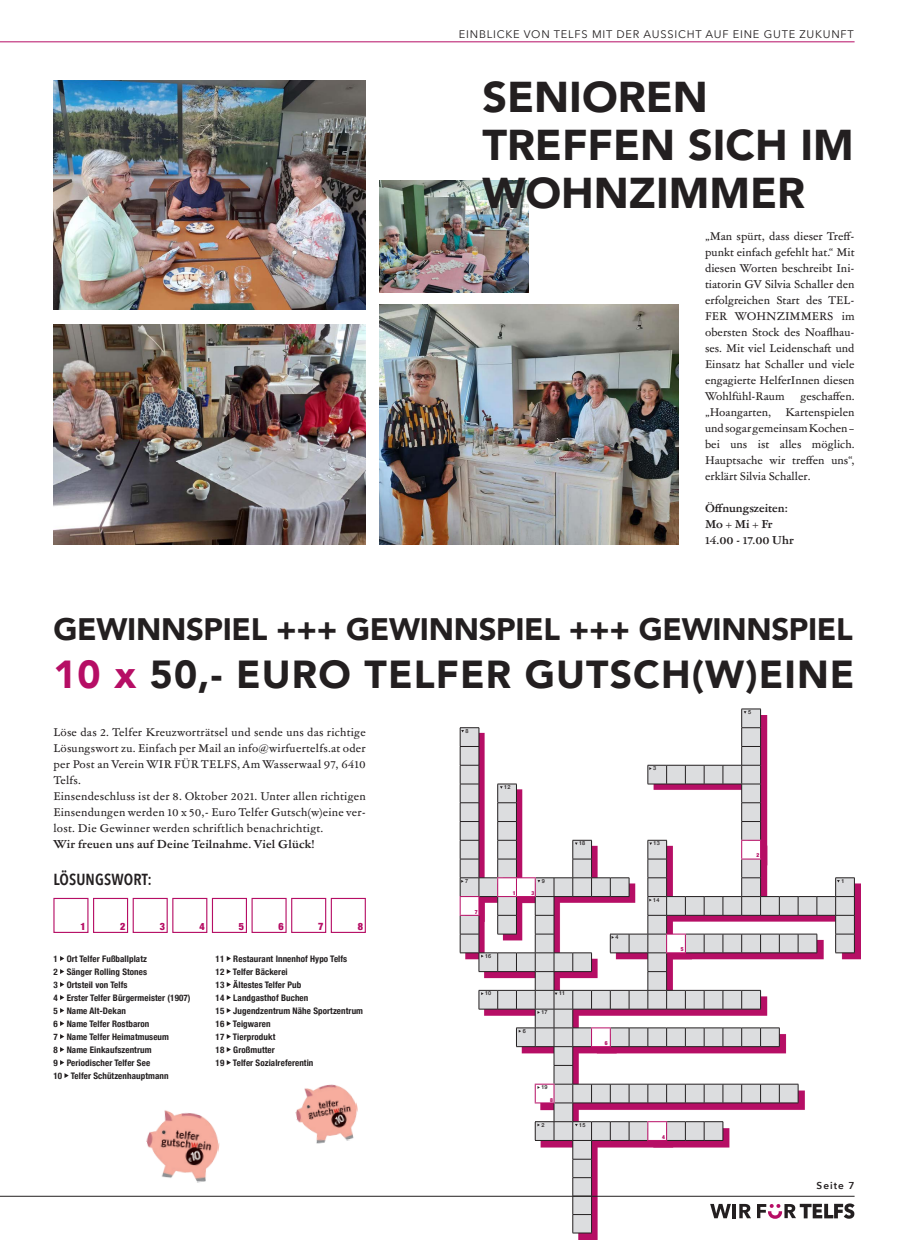
<style>
.page{position:relative;width:908px;height:1248px;background:#fff}
.page>*{position:absolute;margin:0;border:0;box-sizing:border-box;transform-origin:0 0}
.H1_new{font:900 43px/48px "Avenir";color:#231f20}
.H1_new-2{font:900 39px "Avenir";letter-spacing:.03em;color:#231f20}
.H1_new-3{font:900 31px "Avenir";letter-spacing:-.01em;color:#231f20}
.H_fliesstext{font:600 16px "Avenir Next Condensed";letter-spacing:.01em;color:#231f20}
.Fliesstext{font:11px/16px "Garamond ATF Text";color:#231f20;text-align:justify}
.Fliesstext-2{font:700 11px "Garamond ATF Text";letter-spacing:.02em;color:#231f20}
.t1{font:11px "Avenir Next";letter-spacing:.07em;color:#231f20}
.Fliesstext-3{font:700 11px "Garamond ATF Text";color:#231f20}
.t2{font:900 condensed 10.1px "Helvetica Neue";color:#b60e65}
.H_fliesstext-2{font:600 10px "Avenir Next";letter-spacing:.1em;color:#231f20}
.Fliesstext-4{font:700 condensed 9px "Helvetica Neue";letter-spacing:.01em;color:#231f20}
.t3{font:500 5.5px "Helvetica Neue";color:#231f20}
.t4{font:900 condensed 5.5px "Helvetica Neue";color:#b60e65}
.s1{color:#b60e65}
</style>
<div class="page">
<img style="left:53px;top:80px;width:313px;height:229px">
<img style="left:379px;top:304px;width:299px;height:240px">
<div style="left:93px;top:897px;width:35px;height:35px;border:1px solid #b60e65"></div>
<div style="left:133px;top:897px;width:35px;height:35px;border:1px solid #b60e65"></div>
<div style="left:172px;top:897px;width:35px;height:35px;border:1px solid #b60e65"></div>
<div style="left:212px;top:897px;width:35px;height:35px;border:1px solid #b60e65"></div>
<div style="left:291px;top:897px;width:35px;height:35px;border:1px solid #b60e65"></div>
<div style="left:330px;top:897px;width:36px;height:35px;border:1px solid #b60e65"></div>
<svg style="left:60px;top:956px;width:4px;height:4px"></svg>
<svg style="left:60px;top:969px;width:4px;height:4px"></svg>
<svg style="left:60px;top:982px;width:4px;height:4px"></svg>
<svg style="left:60px;top:995px;width:4px;height:4px"></svg>
<svg style="left:60px;top:1008px;width:4px;height:4px"></svg>
<svg style="left:60px;top:1021px;width:4px;height:4px"></svg>
<svg style="left:60px;top:1034px;width:4px;height:4px"></svg>
<svg style="left:60px;top:1047px;width:4px;height:4px"></svg>
<svg style="left:60px;top:1060px;width:4px;height:4px"></svg>
<svg style="left:64px;top:1073px;width:5px;height:4px"></svg>
<img style="left:379px;top:180px;width:149px;height:112px">
<img style="left:53px;top:325px;width:313px;height:219px">
<img style="left:146px;top:1110px;width:74px;height:73px">
<img style="left:295px;top:1084px;width:63px;height:60px">
<hr style="left:0;top:41px;width:854px;height:1px;background:#b60e65">
<hr style="left:0;top:1195px;width:854px;height:1px;background:#231f20">
<svg style="left:459px;top:708px;width:395px;height:525px"></svg>
<p class="t1" style="left:459px;top:25px;width:396px">EINBLICKE VON TELFS MIT DER AUSSICHT AUF EINE GUTE ZUKUNFT</p>
<p class="H1_new" style="left:482px;top:72px;width:373px">SENIOREN<br>TREFFEN SICH IM<br>WOHNZIMMER</p>
<p class="Fliesstext" style="left:704px;top:228px;width:151px">„Man spürt, dass dieser Treff&shy;punkt einfach gefehlt hat.“ Mit diesen Worten beschreibt Ini&shy;tiatorin GV Silvia Schaller den erfolgreichen Start des TEL-FER WOHNZIMMERS im obersten Stock des Noaflhau&shy;ses. Mit viel Leidenschaft und Einsatz hat Schaller und viele engagierte HelferInnen diesen Wohlfühl-Raum</p>
<p class="Fliesstext" style="left:800px;top:388px;width:56px">geschaffen.</p>
<p class="Fliesstext" style="left:704px;top:404px;width:151px;text-indent:80px">Kartenspielen und sogar gemeinsam Kochen – bei uns ist alles möglich.<br>Hauptsache wir treffen uns“, erklärt Silvia Schaller.</p>
<p class="Fliesstext-3" style="left:704px;top:500px;width:84px">Öffnungszeiten:</p>
<p class="Fliesstext-2" style="left:704px;top:516px;width:69px">Mo + Mi + Fr</p>
<p class="Fliesstext-2" style="left:704px;top:532px;width:90px">14.00 - 17.00 Uhr</p>
<p class="Fliesstext" style="left:704px;top:404px;width:68px">„Hoangarten,</p>
<p class="H1_new-3" style="left:53px;top:603px;width:800px">GEWINNSPIEL +++ GEWINNSPIEL +++ GEWINNSPIEL</p>
<p class="H1_new-2" style="left:53px;top:641px;width:802px"><span class="s1">10 x</span> 50,- EURO TELFER GUTSCH(W)EINE</p>
<p class="Fliesstext" style="left:53px;top:723px;width:314px">Löse das 2. Telfer Kreuzworträtsel und sende uns das richtige Lösungswort zu. Einfach per Mail an info@wirfuertelfs.at oder per Post an Verein WIR FÜR TELFS, Am Wasserwaal 97, 6410<br>Telfs.</p>
<p class="Fliesstext" style="left:53px;top:787px;width:314px">Einsendeschluss ist der 8. Oktober 2021. Unter allen richtigen Einsendungen werden 10 x 50,- Euro Telfer Gutsch(w)eine ver&shy;lost. Die Gewinner werden schriftlich benachrichtigt.</p>
<p class="Fliesstext-2" style="left:53px;top:835px;width:263px">Wir freuen uns auf Deine Teilnahme. Viel Glück!</p>
<p class="H_fliesstext" style="left:53px;top:865px;width:100px">LÖSUNGSWORT:</p>
<p class="t2" style="left:80px;top:918px;width:7px">1</p>
<p class="t2" style="left:120px;top:918px;width:7px">2</p>
<p class="t2" style="left:160px;top:918px;width:7px">3</p>
<p class="t2" style="left:199px;top:918px;width:7px">4</p>
<p class="t2" style="left:239px;top:918px;width:7px">5</p>
<p class="t2" style="left:278px;top:918px;width:7px">6</p>
<p class="t2" style="left:318px;top:918px;width:7px">7</p>
<p class="t2" style="left:358px;top:918px;width:7px">8</p>
<p class="Fliesstext-4" style="left:53px;top:950px;width:95px">1 Ort Telfer Fußballplatz</p>
<p class="Fliesstext-4" style="left:53px;top:963px;width:95px">2 Sänger Rolling Stones</p>
<p class="Fliesstext-4" style="left:53px;top:976px;width:76px">3 Ortsteil von Telfs</p>
<p class="Fliesstext-4" style="left:53px;top:989px;width:139px">4 Erster Telfer Bürgermeister (1907)</p>
<p class="Fliesstext-4" style="left:53px;top:1002px;width:74px">5 Name Alt-Dekan</p>
<p class="Fliesstext-4" style="left:53px;top:1015px;width:97px">6 Name Telfer Rostbaron</p>
<p class="Fliesstext-4" style="left:53px;top:1028px;width:117px">7 Name Telfer Heimatmuseum</p>
<p class="Fliesstext-4" style="left:53px;top:1041px;width:100px">8 Name Einkaufszentrum</p>
<p class="Fliesstext-4" style="left:53px;top:1054px;width:98px">9 Periodischer Telfer See</p>
<p class="Fliesstext-4" style="left:53px;top:1067px;width:117px">10 Telfer Schützenhauptmann</p>
<p class="Fliesstext-4" style="left:215px;top:950px;width:133px">11 Restaurant Innenhof Hypo Telfs</p>
<p class="Fliesstext-4" style="left:215px;top:963px;width:74px">12 Telfer Bäckerei</p>
<p class="Fliesstext-4" style="left:215px;top:976px;width:87px">13 Ältestes Telfer Pub</p>
<p class="Fliesstext-4" style="left:215px;top:989px;width:94px">14 Landgasthof Buchen</p>
<p class="Fliesstext-4" style="left:215px;top:1002px;width:149px">15 Jugendzentrum Nähe Sportzentrum</p>
<p class="Fliesstext-4" style="left:215px;top:1015px;width:56px">16 Teigwaren</p>
<p class="Fliesstext-4" style="left:215px;top:1028px;width:61px">17 Tierprodukt</p>
<p class="Fliesstext-4" style="left:215px;top:1041px;width:61px">18 Großmutter</p>
<p class="Fliesstext-4" style="left:215px;top:1054px;width:99px">19 Telfer Sozialreferentin</p>
<p class="t3" style="left:465px;top:726px;width:5px">8</p>
<p class="t3" style="left:504px;top:782px;width:8px">12</p>
<p class="t3" style="left:579px;top:839px;width:8px">18</p>
<p class="t3" style="left:653px;top:764px;width:5px">3</p>
<p class="t3" style="left:653px;top:839px;width:8px">13</p>
<p class="t3" style="left:747px;top:707px;width:5px">5</p>
<p class="t4" style="left:756px;top:850px;width:4px">2</p>
<p class="t3" style="left:541px;top:876px;width:5px">9</p>
<p class="t3" style="left:465px;top:876px;width:5px">7</p>
<p class="t3" style="left:841px;top:876px;width:5px">1</p>
<p class="t4" style="left:474px;top:906px;width:4px">7</p>
<p class="t3" style="left:485px;top:951px;width:8px">16</p>
<p class="t3" style="left:485px;top:989px;width:8px">10</p>
<p class="t4" style="left:512px;top:888px;width:4px">1</p>
<p class="t4" style="left:531px;top:888px;width:4px">3</p>
<p class="t3" style="left:615px;top:932px;width:5px">4</p>
<p class="t3" style="left:522px;top:1026px;width:5px">6</p>
<p class="t3" style="left:541px;top:1007px;width:8px">17</p>
<p class="t3" style="left:558px;top:989px;width:8px">11</p>
<p class="t3" style="left:541px;top:1082px;width:8px">19</p>
<p class="t3" style="left:541px;top:1120px;width:5px">2</p>
<p class="t4" style="left:550px;top:1095px;width:4px">8</p>
<p class="t3" style="left:579px;top:1120px;width:8px">15</p>
<p class="t4" style="left:604px;top:1038px;width:4px">6</p>
<p class="t3" style="left:653px;top:895px;width:8px">14</p>
<p class="t4" style="left:680px;top:944px;width:4px">5</p>
<p class="t4" style="left:661px;top:1131px;width:4px">4</p>
<p class="H_fliesstext-2" style="left:816px;top:1177px;width:39px">Seite 7</p>
</div>
